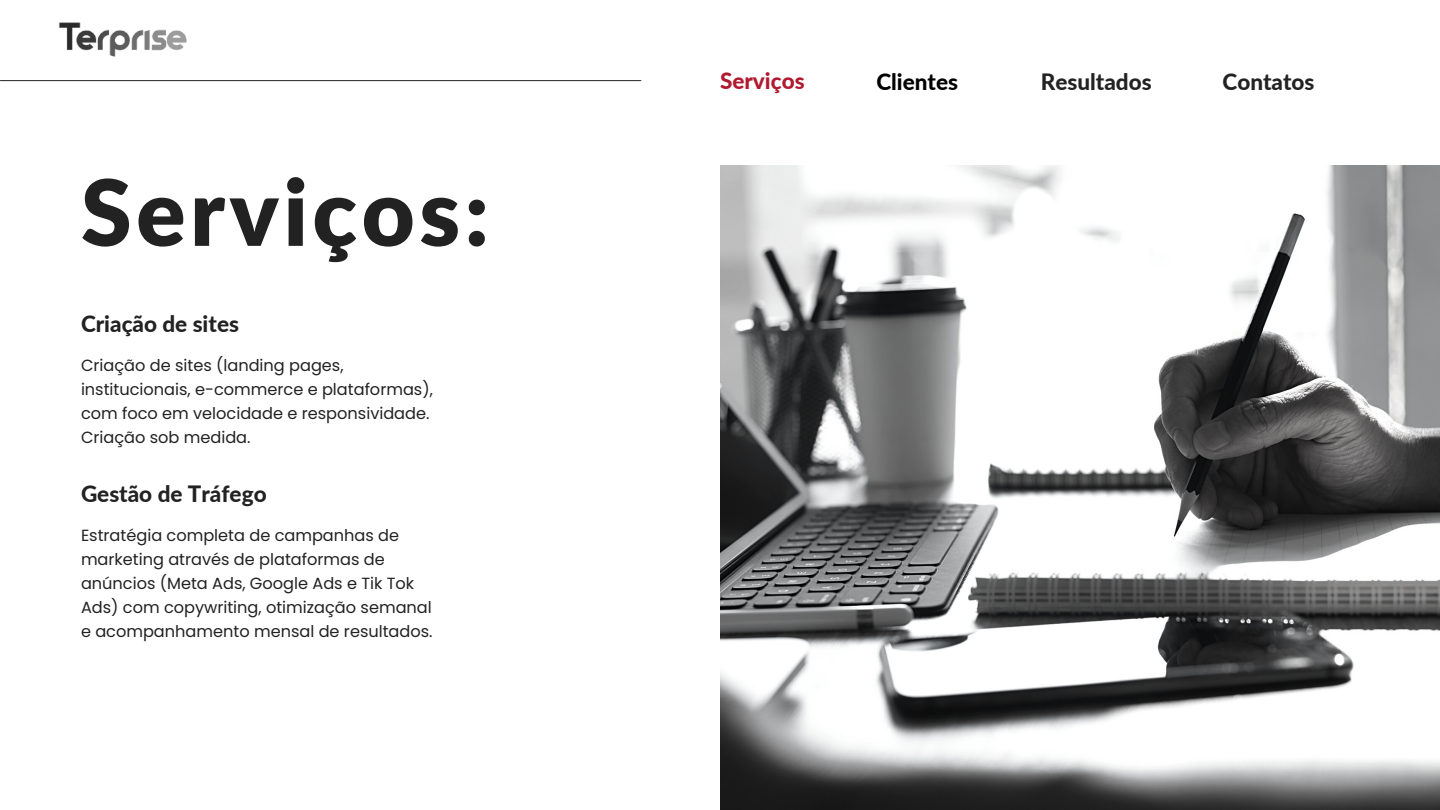
<style>
.page{position:relative;width:1440px;height:810px;background:#fff}
.page>*{position:absolute;margin:0;border:0;box-sizing:border-box;transform-origin:0 0}
.t1{font:900 91.5px "Lato";letter-spacing:.05em;color:#222}
.t2{font:800 22.5px "Lato";color:#222}
.t3{font:800 22.5px "Lato";color:#b0192f}
.t4{font:800 22.5px "Lato";color:#000}
.t5{font:16.2px/24px "Poppins";color:#222}
</style>
<div class="page">
<hr style="left:0;top:80px;width:641px;height:1px;background:#222">
<img style="left:720px;top:166px;width:720px;height:644px">
<img style="left:0;top:22px;width:242px;height:60px">
<h1 class="t1" style="left:81px;top:156px;width:409px">Serviços:</h1>
<h2 class="t2" style="left:81px;top:310px;width:160px">Criação de sites</h2>
<p class="t5" style="left:81px;top:353px;width:353px">Criação de sites (landing pages, institucionais, e-commerce e plataformas), com foco em velocidade e responsividade.<br>Criação sob medida.</p>
<h2 class="t2" style="left:81px;top:480px;width:187px">Gestão de Tráfego</h2>
<p class="t5" style="left:81px;top:523px;width:353px">Estratégia completa de campanhas de marketing através de plataformas de anúncios (Meta Ads, Google Ads e Tik Tok Ads) com copywriting, otimização semanal e acompanhamento mensal de resultados.</p>
<h2 class="t3" style="left:720px;top:67px;width:86px">Serviços</h2>
<h2 class="t4" style="left:876px;top:68px;width:83px">Clientes</h2>
<h2 class="t2" style="left:1041px;top:68px;width:112px">Resultados</h2>
<h2 class="t2" style="left:1223px;top:68px;width:94px">Contatos</h2>
</div>
